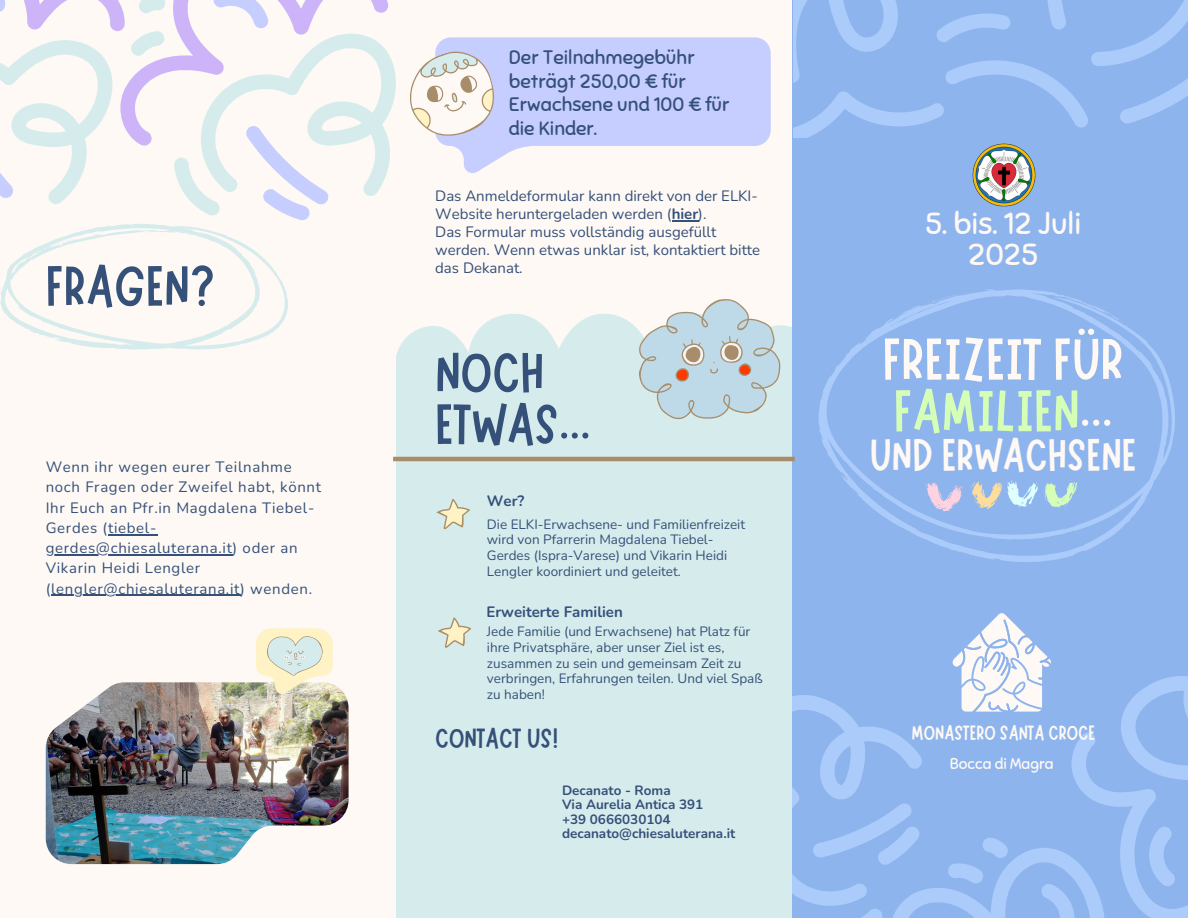
<style>
.page{position:relative;width:1188px;height:918px;background:#fef9f4}
.page>*{position:absolute;margin:0;border:0;box-sizing:border-box;transform-origin:0 0}
.t1{font:59.25px/51.8px "Marykate";color:#fef9f4}
.t2{font:57px/51.8px "Marykate";color:#355079}
.t3{font:45.75px "Marykate";color:#fef9f4}
.t4{font:30.45px/31.5px "Sniglet";color:#fef9f4;text-align:center}
.t5{font:27.9px "Marykate";color:#355079}
.t6{font:20.7px "Marykate";color:#fef9f4}
.t7{font:19.5px/23.7px "Sniglet";color:#355079}
.t8{font:15.45px "Sniglet";color:#fef9f4}
.t9{font:15px/20.2px "Nunito";letter-spacing:.045em;color:#355079}
.t10{font:15px/18px "Nunito";color:#355079}
.t11{font:700 15px "Nunito";color:#355079}
.t12{font:13.5px/15.8px "Nunito";color:#355079}
.t13{font:700 13.5px "Nunito";color:#355079}
.s1{font-weight:700}
.s2{color:#d5ffb7}
</style>
<div class="page">
<div style="left:792px;top:0;width:396px;height:918px;background:#8eb4ed"></div>
<img style="left:46px;top:682px;width:302px;height:182px">
<svg style="left:256px;top:628px;width:77px;height:66px;background:#eae9cf"></svg>
<svg style="left:504px;top:37px;width:267px;height:118px;background:#c9d1fe"></svg>
<svg style="left:0;top:0;width:504px;height:350px"></svg>
<svg style="left:396px;top:312px;width:389px;height:105px;background:#dbeded"></svg>
<div style="left:396px;top:417px;width:396px;height:501px;background:#d6ecec"></div>
<svg style="left:436px;top:499px;width:34px;height:31px"></svg>
<svg style="left:438px;top:617px;width:33px;height:31px"></svg>
<svg style="left:785px;top:289px;width:390px;height:273px"></svg>
<svg style="left:984px;top:289px;width:18px;height:4px"></svg>
<svg style="left:964px;top:289px;width:13px;height:9px"></svg>
<svg style="left:925px;top:299px;width:15px;height:6px"></svg>
<svg style="left:861px;top:333px;width:6px;height:8px"></svg>
<svg style="left:840px;top:359px;width:3px;height:4px"></svg>
<svg style="left:971px;top:479px;width:107px;height:31px"></svg>
<svg style="left:926px;top:482px;width:38px;height:30px"></svg>
<svg style="left:792px;top:613px;width:396px;height:305px"></svg>
<svg style="left:793px;top:0;width:395px;height:138px"></svg>
<img style="left:972px;top:143px;width:63px;height:63px">
<hr style="left:393px;top:457px;width:402px;height:4px;background:#a78d6a">
<svg style="left:639px;top:299px;width:141px;height:120px"></svg>
<hr style="left:108px;top:534px;width:49px;height:1px;background:#355079">
<hr style="left:46px;top:554px;width:187px;height:1px;background:#355079">
<hr style="left:51px;top:595px;width:189px;height:1px;background:#355079">
<hr style="left:672px;top:220px;width:26px;height:2px;background:#355079">
<h4 class="t2" style="left:46px;top:255px;width:171px">FRAGEN?</h4>
<p class="t9" style="left:46px;top:457px;width:277px">Wenn ihr wegen eurer Teilnahme noch Fragen oder Zweifel habt, könnt<br>Ihr Euch an Pfr.in Magdalena Tiebel-<br>Gerdes (tiebel-</p>
<p class="t9" style="left:46px;top:538px;width:268px">gerdes@chiesaluterana.it) oder an<br>Vikarin Heidi Lengler (lengler@chiesaluterana.it) wenden.</p>
<h5 class="t7" style="left:509px;top:46px;width:222px">Der Teilnahmegebühr beträgt 250,00 € für<br>Erwachsene und 100 € für die Kinder.</h5>
<h2 class="t10" style="left:435px;top:187px;width:324px">Das Anmeldeformular kann direkt von der ELKI-<br>Website heruntergeladen werden (<span class="s1">hier</span>).</h2>
<p class="t10" style="left:435px;top:223px;width:326px">Das Formular muss vollständig ausgefüllt werden. Wenn etwas unklar ist, kontaktiert bitte das Dekanat.</p>
<p class="t2" style="left:435px;top:341px;width:157px">NOCH<br>ETWAS...</p>
<p class="t11" style="left:487px;top:491px;width:39px">Wer?</p>
<p class="t12" style="left:487px;top:516px;width:260px">Die ELKI-Erwachsene- und Familienfreizeit wird von Pfarrerin Magdalena Tiebel-Gerdes (Ispra-Varese) und Vikarin Heidi Lengler koordiniert und geleitet.</p>
<h1 class="t11" style="left:486px;top:602px;width:138px">Erweiterte Familien</h1>
<p class="t12" style="left:487px;top:624px;width:277px">Jede Familie (und Erwachsene) hat Platz für ihre Privatsphäre, aber unser Ziel ist es, zusammen zu sein und gemeinsam Zeit zu verbringen, Erfahrungen teilen. Und viel Spaß zu haben!</p>
<p class="t5" style="left:435px;top:720px;width:125px">CONTACT US!</p>
<p class="t13" style="left:562px;top:781px;width:110px">Decanato - Roma</p>
<p class="t13" style="left:562px;top:796px;width:143px">Via Aurelia Antica 391</p>
<h6 class="t13" style="left:562px;top:810px;width:110px">+39 0666030104</h6>
<p class="t13" style="left:562px;top:825px;width:175px">decanato@chiesaluterana.it</p>
<p class="t4" style="left:925px;top:208px;width:158px">5. bis. 12 Juli<br>2025</p>
<p class="t1" style="left:883px;top:327px;width:243px">FREIZEIT FÜR<br><span class="s2">FAMILIEN</span>...</p>
<p class="t3" style="left:870px;top:425px;width:268px">UND ERWACHSENE</p>
<p class="t6" style="left:911px;top:719px;width:185px">MONASTERO SANTA CROCE</p>
<p class="t8" style="left:950px;top:754px;width:105px">Bocca di Magra</p>
</div>
